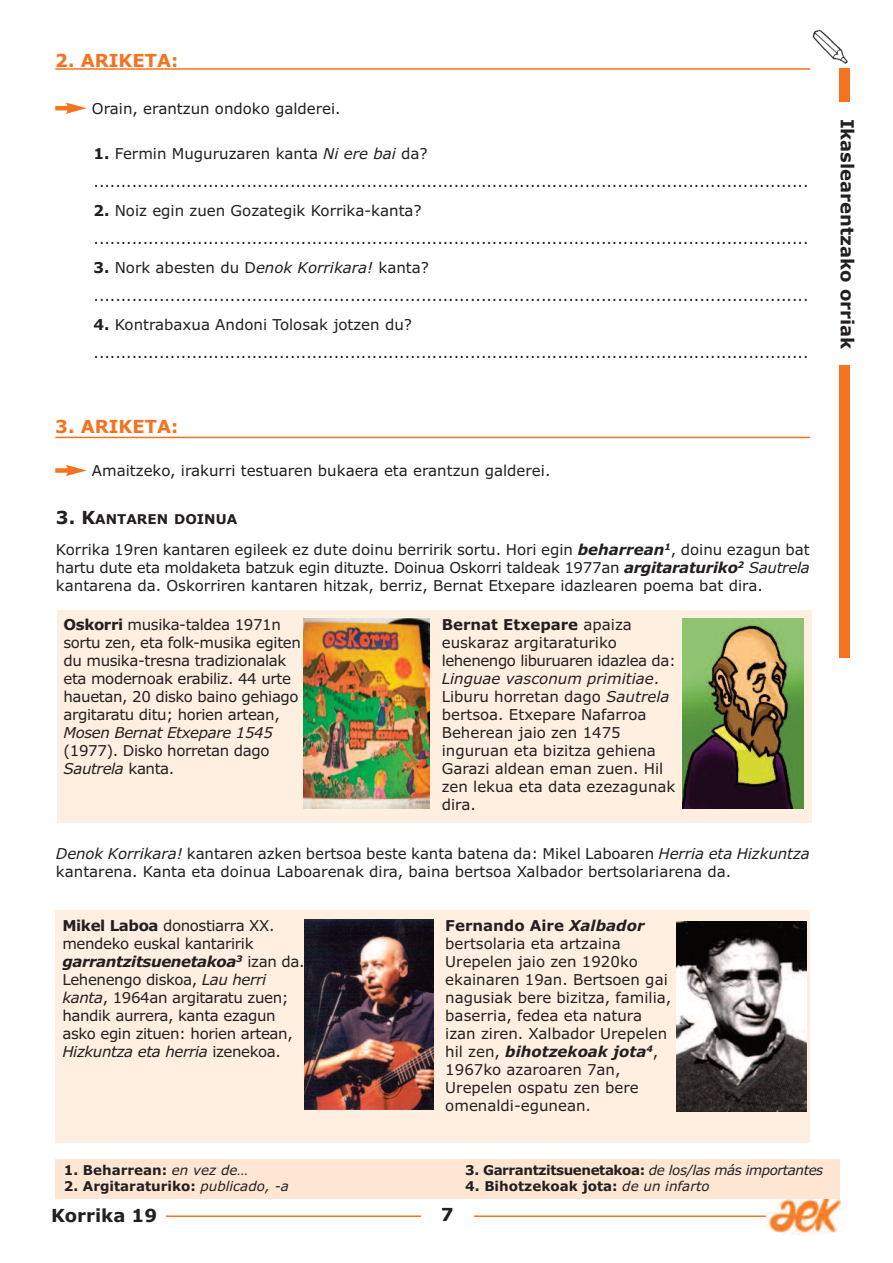
<style>
.page{position:relative;width:893px;height:1263px;background:#fff}
.page>*{position:absolute;margin:0;border:0;box-sizing:border-box;transform-origin:0 0}
.t1{font:700 18px "Verdana";color:#231f20}
.t2{font:700 18px "Verdana";color:#f47321}
.t3{font:15px/18px "Verdana";color:#231f20}
.t4{font:15px/18px "Verdana";letter-spacing:-.025em;color:#231f20}
.t5{font:italic 15px "Verdana";letter-spacing:-.025em;color:#231f20}
.t6{font:700 13.5px "Verdana";color:#231f20}
.t7{font:700 13.5px "Verdana";letter-spacing:-.03em;color:#231f20}
.s1{font-weight:700}
.s2{font-style:italic}
.s3{font-size:18px}
.s4{font-weight:700;font-style:italic}
.s5{font-weight:400;font-style:italic}
</style>
<div class="page">
<hr style="left:52px;top:1215px;width:776px;height:2px;background:#f47321">
<div style="left:421px;top:1193px;width:52px;height:44px;background:#fff"></div>
<img style="left:765px;top:1198px;width:81px;height:37px">
<div style="left:51px;top:1208px;width:115px;height:30px;background:#fff"></div>
<div style="left:839px;top:68px;width:11px;height:590px;background:#f47321"></div>
<div style="left:834px;top:103px;width:23px;height:262px;background:#fff"></div>
<img style="left:812px;top:30px;width:35px;height:34px">
<div style="left:55px;top:1159px;width:785px;height:39px;background:#fee6d3"></div>
<div style="left:55px;top:468px;width:15px;height:5px;background:#f47321"></div>
<svg style="left:66px;top:465px;width:21px;height:11px"></svg>
<hr style="left:55px;top:106px;width:15px;height:4px;background:#f47321">
<svg style="left:66px;top:103px;width:21px;height:11px"></svg>
<hr style="left:55px;top:68px;width:755px;height:2px;background:#f47321">
<hr style="left:55px;top:437px;width:755px;height:1px;background:#f47321">
<div style="left:55px;top:910px;width:755px;height:233px;background:#feefe1"></div>
<div style="left:57px;top:610px;width:755px;height:212px;background:#feefe1"></div>
<img style="left:305px;top:919px;width:128px;height:190px">
<img style="left:677px;top:921px;width:129px;height:190px">
<img style="left:304px;top:618px;width:126px;height:191px">
<img style="left:682px;top:619px;width:122px;height:190px">
<p class="t2" style="left:55px;top:51px;width:124px">2. ARIKETA:</p>
<p class="t3" style="left:92px;top:100px;width:250px">Orain, erantzun ondoko galderei.</p>
<p class="t3" style="left:94px;top:139px;width:716px;line-height:28.5px"><span class="s1">1.</span> Fermin Muguruzaren kanta <span class="s2">Ni ere bai</span> da? ...................................................................................................................................</p>
<p class="t3" style="left:94px;top:196px;width:716px;line-height:28.5px"><span class="s1">2.</span> Noiz egin zuen Gozategik Korrika-kanta? ...................................................................................................................................</p>
<p class="t3" style="left:94px;top:253px;width:716px;line-height:28.5px"><span class="s1">3.</span> Nork abesten du D<span class="s2">enok Korrikara!</span> kanta? ...................................................................................................................................</p>
<p class="t3" style="left:94px;top:310px;width:716px;line-height:28.5px"><span class="s1">4.</span> Kontrabaxua Andoni Tolosak jotzen du? ...................................................................................................................................</p>
<p class="t1" style="left:858px;top:119px;width:232px;rotate:90deg">Ikaslearentzako orriak</p>
<p class="t2" style="left:55px;top:416px;width:124px">3. ARIKETA:</p>
<p class="t3" style="left:92px;top:462px;width:460px">Amaitzeko, irakurri testuaren bukaera eta erantzun galderei.</p>
<p class="t6" style="left:56px;top:512px;width:183px"><span class="s3">3. K</span>ANTAREN DOINUA</p>
<p class="t3" style="left:56px;top:541px;width:755px;text-align:justify">Korrika 19ren kantaren egileek ez dute doinu berririk sortu. Hori egin <span class="s4">beharrean</span><sup>1</sup>, doinu ezagun bat hartu dute eta moldaketa batzuk egin dituzte. Doinua Oskorri taldeak 1977an <span class="s4">argitaraturiko</span><sup>2</sup> <span class="s2">Sautrela </span>kantarena da. Oskorriren kantaren hitzak, berriz, Bernat Etxepare idazlearen poema bat dira.</p>
<p class="t4" style="left:63px;top:616px;width:239px"><span class="s1">Oskorri</span> musika-taldea 1971n sortu zen, eta folk-musika egiten du musika-tresna tradizionalak eta modernoak erabiliz. 44 urte hauetan, 20 disko baino gehiago argitaratu ditu; horien artean,</p>
<p class="t5" style="left:63px;top:724px;width:211px">Mosen Bernat Etxepare 1545</p>
<p class="t4" style="left:63px;top:742px;width:208px">(1977). Disko horretan dago<br><span class="s2">Sautrela</span> kanta.</p>
<p class="t3" style="left:442px;top:616px;width:236px"><span class="s1">Bernat Etxepare</span> apaiza euskaraz argitaraturiko lehenengo liburuaren idazlea da:<br><span class="s2">Linguae vasconum primitiae</span>.<br>Liburu horretan dago <span class="s2">Sautrela </span>bertsoa. Etxepare Nafarroa<br>Beherean jaio zen 1475 inguruan eta bizitza gehiena<br>Garazi aldean eman zuen. Hil zen lekua eta data ezezagunak dira.</p>
<p class="t3" style="left:56px;top:845px;width:755px"><span class="s2">Denok Korrikara!</span> kantaren azken bertsoa beste kanta batena da: Mikel Laboaren <span class="s2">Herria eta Hizkuntza </span>kantarena. Kanta eta doinua Laboarenak dira, baina bertsoa Xalbador bertsolariarena da.</p>
<p class="t4" style="left:62px;top:917px;width:244px"><span class="s1">Mikel Laboa</span> donostiarra XX. mendeko euskal kantaririk <span class="s4">garrantzitsuenetakoa</span><sup>3</sup> izan da.<br>Lehenengo diskoa, <span class="s2">Lau herri kanta</span>, 1964an argitaratu zuen; handik aurrera, kanta ezagun asko egin zituen: horien artean,<br><span class="s2">Hizkuntza eta herria</span> izenekoa.</p>
<p class="t3" style="left:445px;top:917px;width:227px"><span class="s1">Fernando Aire</span> <span class="s4">Xalbador </span>bertsolaria eta artzaina<br>Urepelen jaio zen 1920ko ekainaren 19an. Bertsoen gai nagusiak bere bizitza, familia, baserria, fedea eta natura izan ziren. Xalbador Urepelen hil zen, <span class="s4">bihotzekoak jota</span><sup>4</sup>,<br>1967ko azaroaren 7an,<br>Urepelen ospatu zen bere omenaldi-egunean.</p>
<p class="t6" style="left:64px;top:1162px;width:186px">1. Beharrean: <span class="s5">en vez de…</span></p>
<p class="t6" style="left:64px;top:1178px;width:227px">2. Argitaraturiko: <span class="s5">publicado, -a</span></p>
<p class="t1" style="left:51px;top:1205px;width:108px">Korrika 19</p>
<p class="t1" style="left:441px;top:1205px;width:14px">7</p>
<p class="t7" style="left:465px;top:1162px;width:360px">3. Garrantzitsuenetakoa: <span class="s5">de los/las más importantes</span></p>
<p class="t6" style="left:465px;top:1178px;width:246px">4. Bihotzekoak jota: <span class="s5">de un infarto</span></p>
</div>
